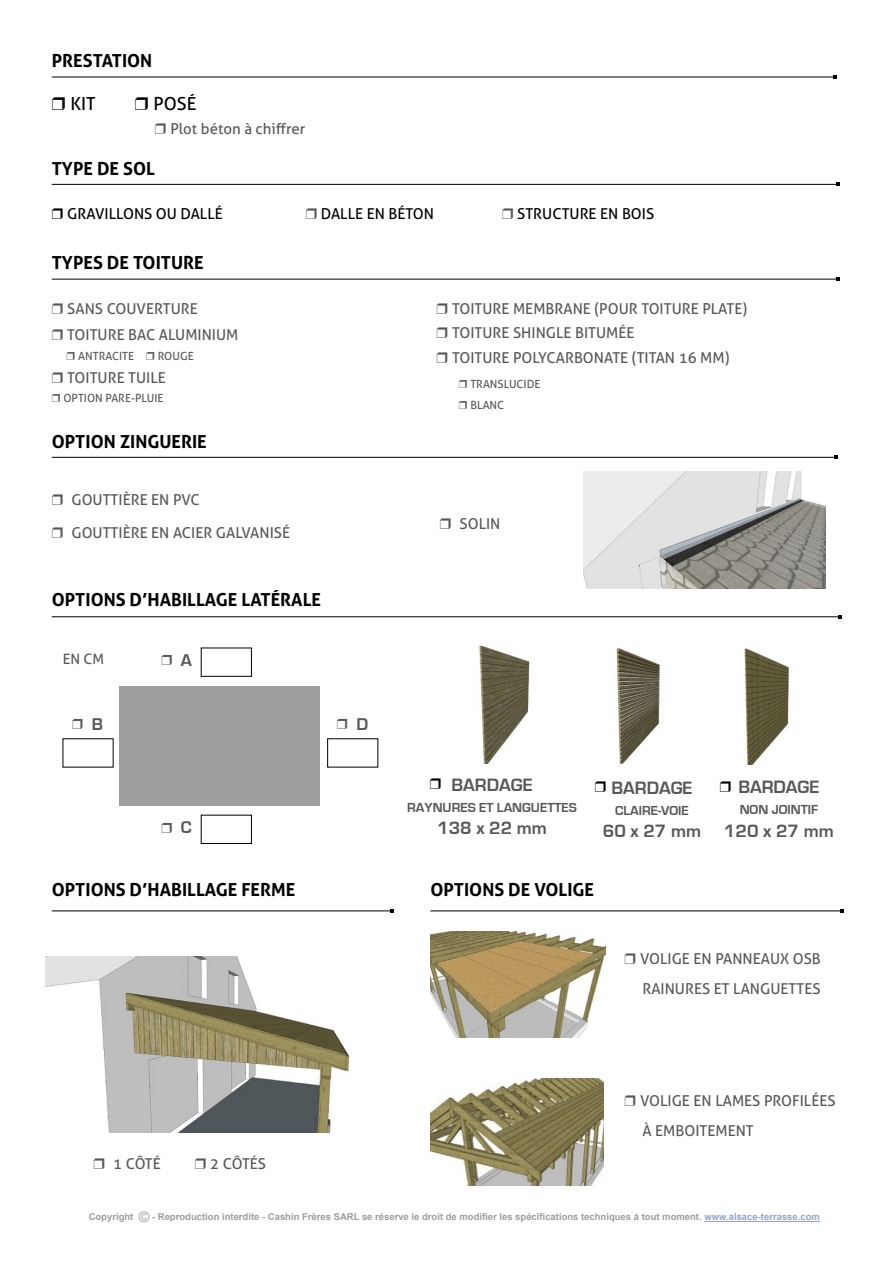
<style>
.page{position:relative;width:893px;height:1263px;background:#fff}
.page>*{position:absolute;margin:0;border:0;box-sizing:border-box;transform-origin:0 0}
.t1{font:700 18.45px "Eurostile";color:#58585a}
.t2{font:700 18px "Aller";color:#000}
.t3{font:18px "Aller";color:#000}
.t4{font:700 17.55px "Eurostile";color:#58585a}
.t5{font:15px/30px "Aller";color:#58585a}
.t6{font:15px "Aller";color:#000}
.t7{font:14.25px "Aller";color:#58585a}
.t8{font:700 13.5px "Eurostile";color:#58585a}
.t9{font:11.25px/21px "Aller";color:#58585a}
.t10{font:700 9.45px "Arial";color:#9c9e9f}
.s1{font-weight:400;font-size:14.55px}
.s2{color:#95a4c9}
</style>
<div class="page">
<hr style="left:52px;top:616px;width:788px;height:1px;background:#000">
<hr style="left:52px;top:910px;width:340px;height:1px;background:#000">
<img style="left:479px;top:645px;width:51px;height:119px">
<img style="left:616px;top:648px;width:45px;height:116px">
<img style="left:744px;top:648px;width:46px;height:117px">
<hr style="left:704px;top:1221px;width:116px;height:1px;background:#95a4c9">
<hr style="left:52px;top:279px;width:786px;height:1px;background:#000">
<hr style="left:430px;top:910px;width:412px;height:1px;background:#000">
<img style="left:431px;top:931px;width:174px;height:106px">
<img style="left:431px;top:1078px;width:172px;height:107px">
<hr style="left:52px;top:184px;width:786px;height:1px;background:#000">
<div style="left:120px;top:686px;width:200px;height:119px;background:#9c9e9f"></div>
<hr style="left:52px;top:457px;width:784px;height:1px;background:#000">
<img style="left:45px;top:957px;width:305px;height:175px">
<img style="left:584px;top:471px;width:242px;height:117px">
<hr style="left:52px;top:77px;width:783px;height:1px;background:#000">
<p class="t2" style="left:52px;top:50px;width:102px">PRESTATION</p>
<p class="t3" style="left:70px;top:93px;width:27px">KIT</p>
<p class="t3" style="left:154px;top:93px;width:44px">POSÉ</p>
<p class="t2" style="left:52px;top:157px;width:105px">TYPE DE SOL</p>
<p class="t5" style="left:170px;top:114px;width:137px">Plot béton à chiffrer</p>
<p class="t6" style="left:67px;top:204px;width:157px">GRAVILLONS OU DALLÉ</p>
<p class="t6" style="left:321px;top:204px;width:115px">DALLE EN BÉTON</p>
<p class="t6" style="left:517px;top:204px;width:138px">STRUCTURE EN BOIS</p>
<p class="t2" style="left:52px;top:252px;width:153px">TYPES DE TOITURE</p>
<p class="t5" style="left:67px;top:293px;width:132px">SANS COUVERTURE</p>
<p class="t5" style="left:67px;top:320px;width:173px">TOITURE BAC ALUMINIUM</p>
<p class="t9" style="left:78px;top:345px;width:57px">ANTRACITE</p>
<p class="t9" style="left:158px;top:345px;width:38px">ROUGE</p>
<p class="t5" style="left:67px;top:362px;width:100px">TOITURE TUILE</p>
<p class="t9" style="left:63px;top:387px;width:102px">OPTION PARE-PLUIE</p>
<p class="t2" style="left:52px;top:430px;width:156px">OPTION ZINGUERIE</p>
<p class="t5" style="left:71px;top:483px;width:220px;line-height:32.8px">GOUTTIÈRE EN PVC<br>GOUTTIÈRE EN ACIER GALVANISÉ</p>
<p class="t2" style="left:52px;top:588px;width:271px">OPTIONS D’HABILLAGE LATÉRALE</p>
<p class="t7" style="left:63px;top:650px;width:43px">EN CM</p>
<p class="t4" style="left:181px;top:651px;width:13px">A</p>
<p class="t4" style="left:92px;top:714px;width:13px">B</p>
<p class="t4" style="left:356px;top:714px;width:13px">D</p>
<p class="t4" style="left:181px;top:818px;width:12px">C</p>
<p class="t2" style="left:52px;top:878px;width:245px">OPTIONS D’HABILLAGE FERME</p>
<p class="t5" style="left:113px;top:1149px;width:49px">1 CÔTÉ</p>
<p class="t5" style="left:210px;top:1149px;width:57px">2 CÔTÉS</p>
<p class="t5" style="left:452px;top:293px;width:297px">TOITURE MEMBRANE (POUR TOITURE PLATE)</p>
<p class="t5" style="left:452px;top:321px;width:279px;line-height:24.8px">TOITURE SHINGLE BITUMÉE<br>TOITURE POLYCARBONATE (TITAN 16 MM)</p>
<p class="t9" style="left:470px;top:373px;width:72px">TRANSLUCIDE<br>BLANC</p>
<p class="t5" style="left:460px;top:509px;width:42px">SOLIN</p>
<p class="t1" style="left:451px;top:775px;width:83px">BARDAGE</p>
<p class="t8" style="left:407px;top:800px;width:171px">RAYNURES ET LANGUETTES</p>
<p class="t1" style="left:437px;top:818px;width:111px">138 x 22 mm</p>
<p class="t1" style="left:611px;top:778px;width:83px">BARDAGE</p>
<p class="t8" style="left:615px;top:803px;width:75px">CLAIRE-VOIE</p>
<p class="t1" style="left:603px;top:821px;width:100px">60 x 27 mm</p>
<p class="t2" style="left:430px;top:878px;width:165px">OPTIONS DE VOLIGE</p>
<p class="t1" style="left:738px;top:777px;width:83px">BARDAGE</p>
<p class="t8" style="left:740px;top:803px;width:80px">NON JOINTIF</p>
<p class="t1" style="left:724px;top:820px;width:111px">120 x 27 mm</p>
<p class="t5" style="left:640px;top:943px;width:182px">VOLIGE EN PANNEAUX OSB<br>RAINURES ET LANGUETTES</p>
<p class="t5" style="left:640px;top:1086px;width:197px">VOLIGE EN LAMES PROFILÉES<br>À EMBOITEMENT</p>
<p class="t10" style="left:89px;top:1211px;width:733px">Copyright <span class="s1">©</span> - Reproduction interdite - Cashin Frères SARL se réserve le droit de modifier les spécifications techniques à tout moment. <span class="s2">www.alsace-terrasse.com</span></p>
</div>
